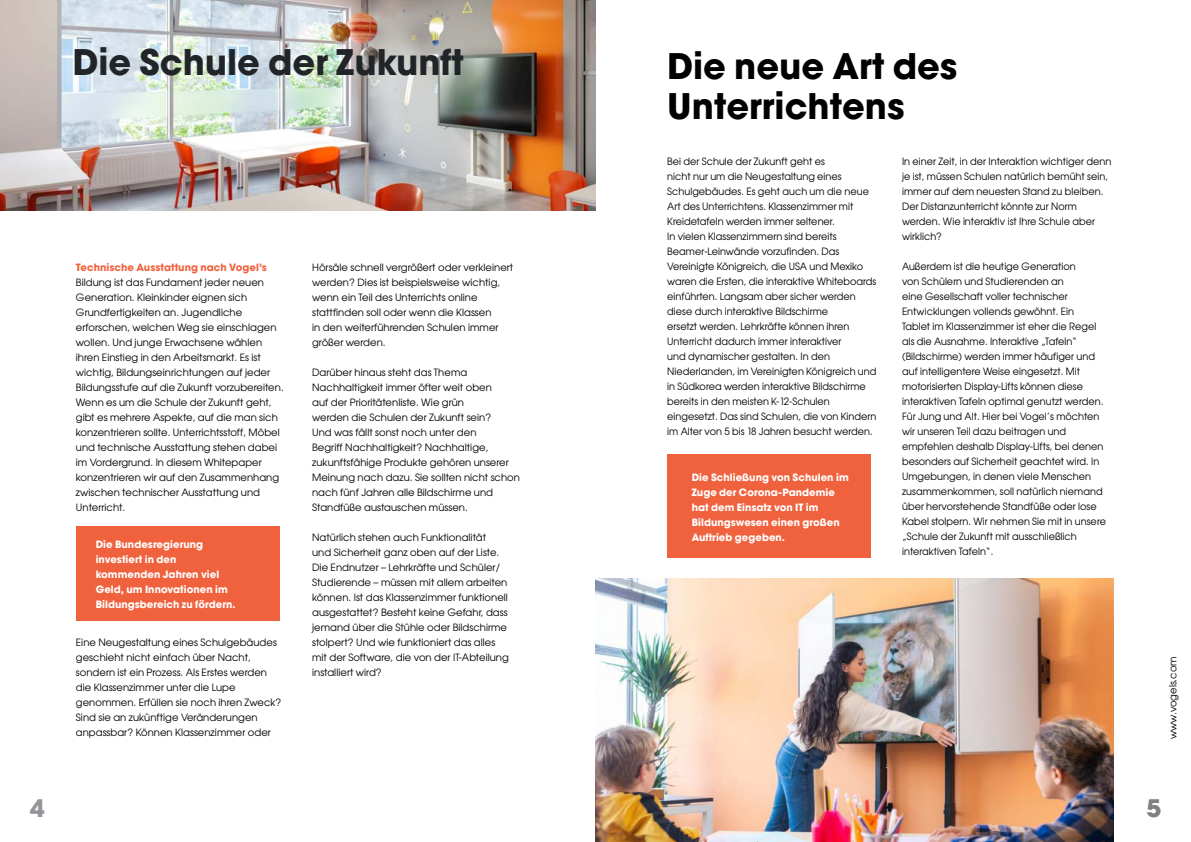
<style>
.page{position:relative;width:1191px;height:842px;background:#fff}
.page>*{position:absolute;margin:0;border:0;box-sizing:border-box;transform-origin:0 0}
.t1{font:35px/40px "Avant Garde Gothic Bd ITC";color:#000}
.t2{font:35px "Avant Garde Gothic Bd ITC";color:#222528}
.t3{font:24px "Avant Garde Gothic Bd ITC";color:#939598}
.t4{font:24px "Avant Garde Gothic Bd ITC";color:#7f8080}
.t5{font:10px/15px "Avant Garde Gothic Bk ITC";letter-spacing:.005em;color:#000}
.t6{font:10px/15px "Avant Garde Gothic Bd ITC";letter-spacing:.005em;color:#fff}
.t7{font:10px "Avant Garde Gothic Bd ITC";letter-spacing:.005em;color:#f0623e}
</style>
<div class="page">
<img style="left:0;top:0;width:595px;height:210px">
<img style="left:595px;top:579px;width:518px;height:263px">
<div style="left:76px;top:526px;width:203px;height:95px;background:#f0623e"></div>
<div style="left:668px;top:454px;width:203px;height:103px;background:#f0623e"></div>
<h1 class="t2" style="left:72px;top:38px;width:393px">Die Schule der Zukunft</h1>
<p class="t7" style="left:76px;top:260px;width:192px">Technische Ausstattung nach Vogel’s</p>
<p class="t5" style="left:76px;top:274px;width:209px">Bildung ist das Fundament jeder neuen Generation. Kleinkinder eignen sich Grundfertigkeiten an. Jugendliche erforschen, welchen Weg sie einschlagen wollen. Und junge Erwachsene wählen ihren Einstieg in den Arbeitsmarkt. Es ist wichtig, Bildungseinrichtungen auf jeder Bildungsstufe auf die Zukunft vorzubereiten.<br>Wenn es um die Schule der Zukunft geht, gibt es mehrere Aspekte, auf die man sich konzentrieren sollte. Unterrichtsstoff, Möbel und technische Ausstattung stehen dabei im Vordergrund. In diesem Whitepaper konzentrieren wir auf den Zusammenhang zwischen technischer Ausstattung und Unterricht.</p>
<p class="t6" style="left:96px;top:537px;width:141px">Die Bundesregierung investiert in den kommenden Jahren viel<br>Geld, um Innovationen im<br>Bildungsbereich zu fördern.</p>
<p class="t5" style="left:76px;top:634px;width:207px">Eine Neugestaltung eines Schulgebäudes geschieht nicht einfach über Nacht, sondern ist ein Prozess. Als Erstes werden die Klassenzimmer unter die Lupe genommen. Erfüllen sie noch ihren Zweck?<br>Sind sie an zukünftige Veränderungen anpassbar? Können Klassenzimmer oder</p>
<p class="t5" style="left:312px;top:259px;width:203px">Hörsäle schnell vergrößert oder verkleinert werden? Dies ist beispielsweise wichtig, wenn ein Teil des Unterrichts online stattfinden soll oder wenn die Klassen<br>in den weiterführenden Schulen immer größer werden.</p>
<p class="t5" style="left:312px;top:364px;width:209px">Darüber hinaus steht das Thema Nachhaltigkeit immer öfter weit oben<br>auf der Prioritätenliste. Wie grün<br>werden die Schulen der Zukunft sein?<br>Und was fällt sonst noch unter den<br>Begriff Nachhaltigkeit? Nachhaltige, zukunftsfähige Produkte gehören unserer Meinung nach dazu. Sie sollten nicht schon nach fünf Jahren alle Bildschirme und Standfüße austauschen müssen.</p>
<p class="t5" style="left:312px;top:529px;width:198px">Natürlich stehen auch Funktionalität<br>und Sicherheit ganz oben auf der Liste.<br>Die Endnutzer – Lehrkräfte und Schüler/ Studierende – müssen mit allem arbeiten können. Ist das Klassenzimmer funktionell ausgestattet? Besteht keine Gefahr, dass jemand über die Stühle oder Bildschirme stolpert? Und wie funktioniert das alles mit der Software, die von der IT-Abteilung installiert wird?</p>
<h1 class="t1" style="left:667px;top:46px;width:292px">Die neue Art des<br>Unterrichtens</h1>
<p class="t5" style="left:667px;top:154px;width:211px">Bei der Schule der Zukunft geht es<br>nicht nur um die Neugestaltung eines Schulgebäudes. Es geht auch um die neue Art des Unterrichtens. Klassenzimmer mit Kreidetafeln werden immer seltener.<br>In vielen Klassenzimmern sind bereits Beamer-Leinwände vorzufinden. Das Vereinigte Königreich, die USA und Mexiko waren die Ersten, die interaktive Whiteboards einführten. Langsam aber sicher werden diese durch interaktive Bildschirme<br>ersetzt werden. Lehrkräfte können ihren Unterricht dadurch immer interaktiver<br>und dynamischer gestalten. In den Niederlanden, im Vereinigten Königreich und in Südkorea werden interaktive Bildschirme bereits in den meisten K-12-Schulen eingesetzt. Das sind Schulen, die von Kindern im Alter von 5 bis 18 Jahren besucht werden.</p>
<p class="t5" style="left:902px;top:154px;width:211px">In einer Zeit, in der Interaktion wichtiger denn je ist, müssen Schulen natürlich bemüht sein, immer auf dem neuesten Stand zu bleiben.<br>Der Distanzunterricht könnte zur Norm werden. Wie interaktiv ist Ihre Schule aber wirklich?</p>
<p class="t5" style="left:902px;top:259px;width:205px">Außerdem ist die heutige Generation<br>von Schülern und Studierenden an<br>eine Gesellschaft voller technischer Entwicklungen vollends gewöhnt. Ein<br>Tablet im Klassenzimmer ist eher die Regel als die Ausnahme. Interaktive „Tafeln“ (Bildschirme) werden immer häufiger und auf intelligentere Weise eingesetzt. Mit motorisierten Display-Lifts können diese interaktiven Tafeln optimal genutzt werden.<br>Für Jung und Alt. Hier bei Vogel’s möchten wir unseren Teil dazu beitragen und empfehlen deshalb Display-Lifts, bei denen besonders auf Sicherheit geachtet wird. In Umgebungen, in denen viele Menschen zusammenkommen, soll natürlich niemand über hervorstehende Standfüße oder lose Kabel stolpern. Wir nehmen Sie mit in unsere „Schule der Zukunft mit ausschließlich interaktiven Tafeln“.</p>
<p class="t6" style="left:691px;top:470px;width:158px">Die Schließung von Schulen im<br>Zuge der Corona-Pandemie hat dem Einsatz von IT im<br>Bildungswesen einen großen<br>Auftrieb gegeben.</p>
<p class="t5" style="left:1165px;top:739px;width:84px;rotate:-90deg">www.vogels.com</p>
<h2 class="t3" style="left:30px;top:792px;width:16px">4</h2>
<h2 class="t4" style="left:1146px;top:792px;width:16px">5</h2>
</div>
